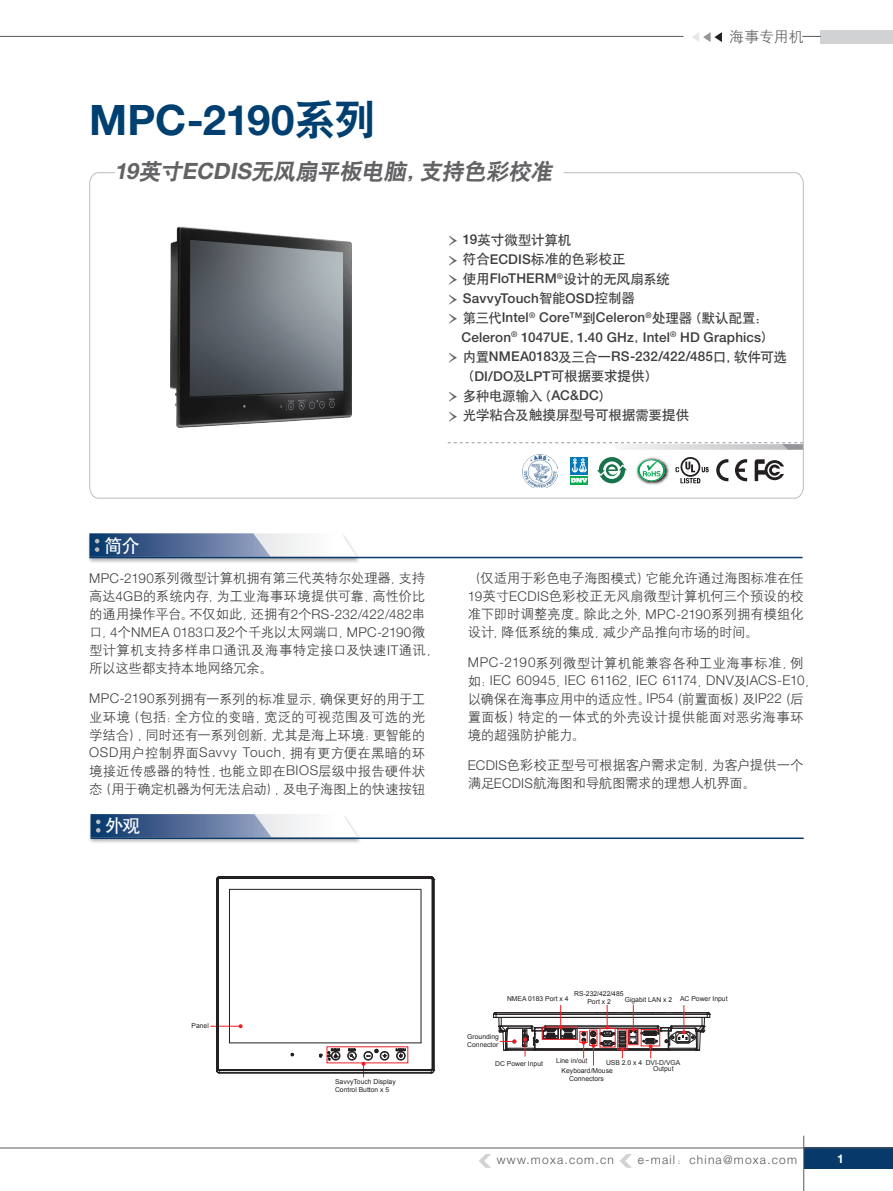
<style>
.page{position:relative;width:893px;height:1191px;background:#fff}
.page>*{position:absolute;margin:0;border:0;box-sizing:border-box;transform-origin:0 0}
.t1{font:700 42px "Helvetica Neue LT Std";letter-spacing:-.005em;color:#004071}
.t2{font:italic 22.5px "H Yb 2 gj";color:#636366}
.t3{font:18px "H Yb 1 gj";color:#fff}
.t4{font:15px "H Yg 2 gj";letter-spacing:-.005em;color:#636366}
.t5{font:13.5px/18px "H Yg 2 gj";letter-spacing:-.02em;color:#3e3e3f;text-align:justify}
.t6{font:500 13.5px "Helvetica Neue LT Std";letter-spacing:.01em;color:#3e3e3f}
.t7{font:13.5px/19.5px "H Yb 1 gj";letter-spacing:-.005em;color:#3e3e3f}
.t8{font:300 13.5px "Helvetica Neue LT Std";letter-spacing:.02em;color:#3e3e3f}
.t9{font:13.5px "H Yg 2 gj";letter-spacing:.015em;color:#3e3e3f}
.t10{font:300 12px "Helvetica Neue LT Std";letter-spacing:.1em;color:#57585a}
.t11{font:700 12px "Helvetica Neue LT Std";color:#fff}
.t12{font:6.75px/8.1px "Arial";color:#231f20;text-align:center}
.s1{font-family:"H Yb 2 gj";font-weight:400}
.s2{font-family:"Helvetica Neue LT Std";font-weight:700}
.s3{font-family:"Garamond Premr Pro";font-size:27px;color:#636366}
.s4{font-family:"Helvetica Neue LT Std";font-weight:500}
.s5{font-family:"Garamond Premr Pro";font-weight:400;font-size:27px;color:#636366}
.s6{font-family:"H Yb 1 gj";font-weight:400}
.s7{font-family:"Helvetica Neue LT Std";font-weight:300}
.s8{font-family:"H Yg 2 gj";font-weight:400}
</style>
<div class="page">
<div style="left:804px;top:1147px;width:89px;height:22px;background:#08396b"></div>
<hr style="left:0;top:1147px;width:893px;height:1px;background:#57585a">
<hr style="left:803px;top:1135px;width:1px;height:56px;background:#59595c">
<svg style="left:0;top:36px;width:684px;height:1px"></svg>
<div style="left:821px;top:30px;width:72px;height:13px;background:#d1d2d4"></div>
<svg style="left:692px;top:32px;width:30px;height:10px"></svg>
<svg style="left:802px;top:36px;width:19px;height:1px"></svg>
<svg style="left:479px;top:1154px;width:12px;height:13px"></svg>
<svg style="left:620px;top:1154px;width:12px;height:13px"></svg>
<svg style="left:89px;top:172px;width:715px;height:327px"></svg>
<div style="left:87px;top:533px;width:274px;height:31px;background:#231f20;opacity:.35"></div>
<svg style="left:89px;top:533px;width:267px;height:24px"></svg>
<hr style="left:89px;top:557px;width:713px;height:1px;background:#08396b">
<img style="left:171px;top:226px;width:180px;height:201px">
<svg style="left:716px;top:459px;width:12px;height:22px"></svg>
<svg style="left:735px;top:459px;width:12px;height:22px"></svg>
<svg style="left:755px;top:459px;width:29px;height:22px"></svg>
<svg style="left:675px;top:457px;width:34px;height:26px"></svg>
<svg style="left:597px;top:457px;width:30px;height:26px"></svg>
<img style="left:634px;top:457px;width:37px;height:31px">
<svg style="left:638px;top:459px;width:27px;height:22px"></svg>
<svg style="left:570px;top:457px;width:18px;height:18px"></svg>
<svg style="left:570px;top:476px;width:18px;height:9px"></svg>
<svg style="left:571px;top:458px;width:16px;height:14px"></svg>
<svg style="left:570px;top:478px;width:18px;height:5px"></svg>
<img style="left:523px;top:455px;width:34px;height:33px">
<hr style="left:210px;top:1025px;width:31px;height:1px;background:#ee1d23">
<svg style="left:216px;top:876px;width:219px;height:201px"></svg>
<svg style="left:493px;top:1004px;width:218px;height:61px"></svg>
<div style="left:88px;top:814px;width:274px;height:30px;background:#231f20;opacity:.35"></div>
<svg style="left:91px;top:814px;width:267px;height:23px"></svg>
<hr style="left:90px;top:837px;width:714px;height:2px;background:#08396b">
<h1 class="t1" style="left:89px;top:94px;width:288px">MPC-2190<span class="s1">系列</span></h1>
<h2 class="t2" style="left:114px;top:160px;width:444px"><span class="s2">19</span>英寸<span class="s2">ECDIS</span>无风扇平板电脑，支持色彩校准</h2>
<p class="t4" style="left:729px;top:29px;width:76px">海事专用机</p>
<p class="t7" style="left:446px;top:230px;width:225px"><span class="s3">›</span> <span class="s4">19</span>英寸微型计算机<br><span class="s3">›</span> 符合<span class="s4">ECDIS</span>标准的色彩校正<br><span class="s3">›</span> 使用<span class="s4">FloTHERM</span><sup>®</sup>设计的无风扇系统</p>
<p class="t6" style="left:446px;top:290px;width:190px"><span class="s5">›</span> SavvyTouch<span class="s6">智能</span>OSD<span class="s6">控制器</span></p>
<p class="t6" style="left:446px;top:309px;width:323px"><span class="s5">›</span> <span class="s6">第三代</span>Intel<sup>®</sup> Core™<span class="s6">到</span>Celeron<sup>®</sup><span class="s6">处理器（默认配置：</span></p>
<p class="t6" style="left:461px;top:329px;width:314px">Celeron<sup>®</sup> 1047UE<span class="s6">，</span>1.40 GHz<span class="s6">，</span>Intel<sup>®</sup> HD Graphics<span class="s6">）</span></p>
<p class="t6" style="left:446px;top:348px;width:342px"><span class="s5">›</span> <span class="s6">内置</span>NMEA0183<span class="s6">及三合一</span>RS-232/422/485<span class="s6">口，软件可选</span></p>
<p class="t7" style="left:446px;top:366px;width:244px;text-indent:15px">（<span class="s4">DI/DO</span>及<span class="s4">LPT</span>可根据要求提供）<br><span class="s3">›</span> 多种电源输入（<span class="s4">AC&amp;DC</span>）<br><span class="s3">›</span> 光学粘合及触摸屏型号可根据需要提供</p>
<h3 class="t3" style="left:104px;top:536px;width:37px">简介</h3>
<p class="t5" style="left:89px;top:569px;width:337px"><span class="s7">MPC-2190</span>系列微型计算机拥有第三代英特尔处理器，支持高达<span class="s7">4GB</span>的系统内存，为工业海事环境提供可靠，高性价比的通用操作平台。不仅如此，还拥有<span class="s7">2</span>个<span class="s7">RS-232/422/482</span>串</p>
<p class="t8" style="left:89px;top:623px;width:337px"><span class="s8">口，</span>4<span class="s8">个</span>NMEA 0183<span class="s8">口及</span>2<span class="s8">个千兆以太网端口，</span>MPC-2190<span class="s8">微</span></p>
<p class="t5" style="left:89px;top:641px;width:351px">型计算机支持多样串口通讯及海事特定接口及快速<span class="s7">IT</span>通讯，所以这些都支持本地网络冗余。</p>
<p class="t5" style="left:89px;top:689px;width:337px"><span class="s7">MPC-2190</span>系列拥有一系列的标准显示，确保更好的用于工业环境（包括：全方位的变暗，宽泛的可视范围及可选的光学结合），同时还有一系列创新，尤其是海上环境：更智能的<span class="s7">OSD</span>用户控制界面<span class="s7">Savvy Touch</span>，拥有更方便在黑暗的环境接近传感器的特性，也能立即在<span class="s7">BIOS</span>层级中报告硬件状态（用于确定机器为何无法启动），及电子海图上的快速按钮</p>
<h3 class="t3" style="left:105px;top:817px;width:36px">外观</h3>
<p class="t5" style="left:468px;top:569px;width:337px">（仅适用于彩色电子海图模式）它能允许通过海图标准在任<span class="s7">19</span>英寸<span class="s7">ECDIS</span>色彩校正无风扇微型计算机何三个预设的校准下即时调整亮度。除此之外，<span class="s7">MPC-2190</span>系列拥有模组化设计，降低系统的集成，减少产品推向市场的时间。</p>
<p class="t9" style="left:468px;top:656px;width:337px"><span class="s7">MPC-2190</span>系列微型计算机能兼容各种工业海事标准，例</p>
<p class="t8" style="left:468px;top:672px;width:351px"><span class="s8">如：</span>IEC 60945<span class="s8">，</span>IEC 61162<span class="s8">，</span>IEC 61174<span class="s8">，</span>DNV<span class="s8">及</span>IACS-E10<span class="s8">，</span></p>
<p class="t5" style="left:468px;top:689px;width:337px">以确保在海事应用中的适应性。<span class="s7">IP54 (</span>前置面板）及<span class="s7">IP22 (</span>后置面板）特定的一体式的外壳设计提供能面对恶劣海事环境的超强防护能力。</p>
<p class="t5" style="left:468px;top:756px;width:337px"><span class="s7">ECDIS</span>色彩校正型号可根据客户需求定制，为客户提供一个满足<span class="s7">ECDIS</span>航海图和导航图需求的理想人机界面。</p>
<p class="t12" style="left:191px;top:1021px;width:19px">Panel</p>
<p class="t12" style="left:335px;top:1077px;width:62px;text-align:left">SavvyTouch Display<br>Control Button x 5</p>
<p class="t12" style="left:574px;top:989px;width:51px">RS-232/422/485<br>Port x 2</p>
<p class="t12" style="left:507px;top:994px;width:63px">NMEA 0183 Port x 4</p>
<p class="t12" style="left:625px;top:995px;width:49px">Gigabit LAN x 2</p>
<p class="t12" style="left:680px;top:995px;width:49px">AC Power Input</p>
<p class="t12" style="left:467px;top:1033px;width:33px;text-align:left">Grounding<br>Connector</p>
<p class="t12" style="left:495px;top:1059px;width:49px">DC Power Input</p>
<p class="t12" style="left:556px;top:1057px;width:33px">Line in/out</p>
<p class="t12" style="left:606px;top:1058px;width:38px">USB 2.0 x 4</p>
<p class="t12" style="left:646px;top:1059px;width:36px;line-height:6px">DVI-D/VGA<br>Output</p>
<p class="t12" style="left:562px;top:1067px;width:53px">Keyboard/Mouse<br>Connectors</p>
<p class="t10" style="left:497px;top:1151px;width:119px">www.moxa.com.cn</p>
<p class="t10" style="left:638px;top:1151px;width:161px">e-mail<span class="s8">：</span>china@moxa.com</p>
<p class="t11" style="left:837px;top:1151px;width:8px">1</p>
</div>
